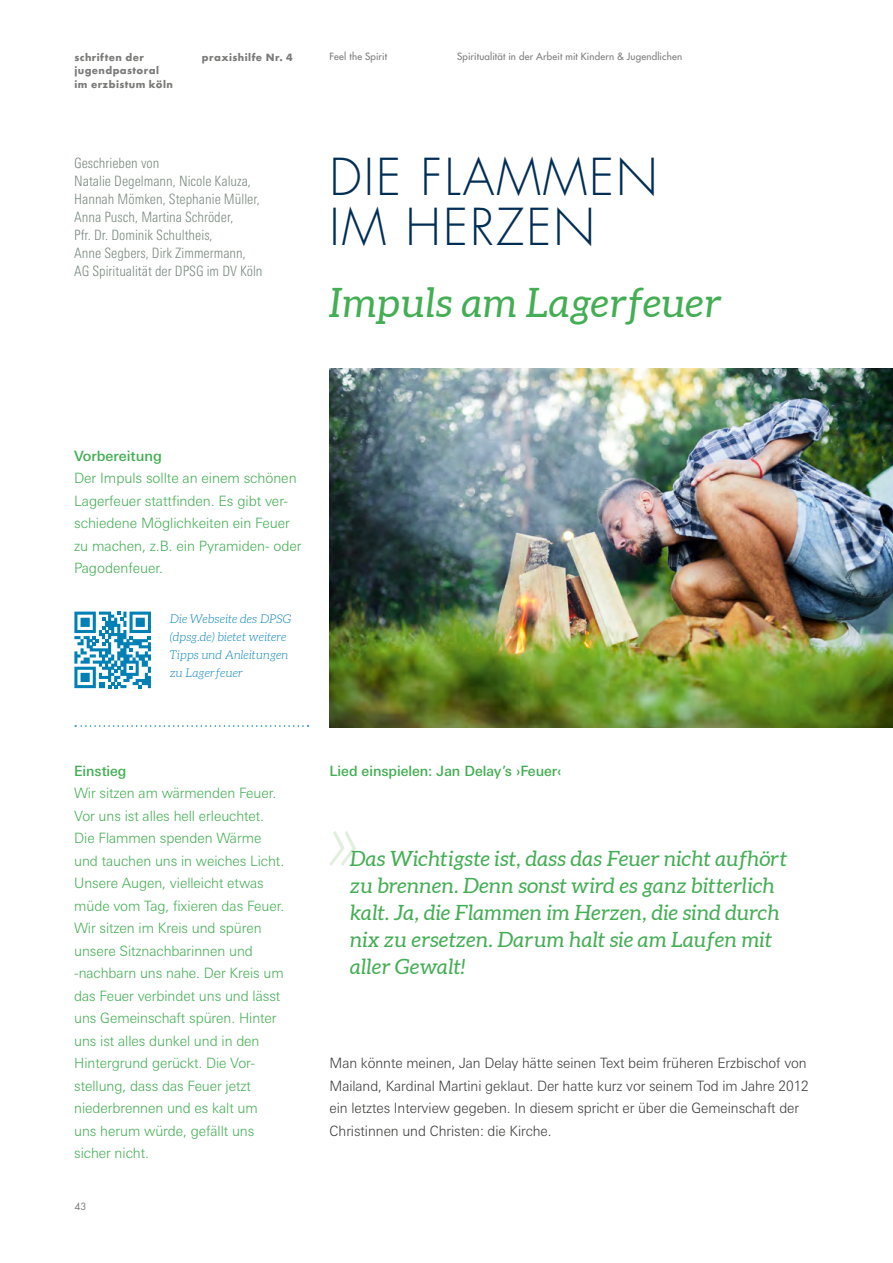
<style>
.page{position:relative;width:893px;height:1263px;background:#fff}
.page>*{position:absolute;margin:0;border:0;box-sizing:border-box;transform-origin:0 0}
.Body{font:300 49.5px/49.5px "Futura";letter-spacing:.04em;color:#002e55}
.Body-2{font:italic 40.5px "Aleo";letter-spacing:.01em;color:#43ae53}
.Zitat{font:italic 21px/27px "Aleo";letter-spacing:.01em;color:#43ae53}
.Body-3{font:300 14.25px/22.5px "Linotype Univers Basic";letter-spacing:-.005em;color:#43ae53}
.Body-4{font:300 14.25px/22.5px "Linotype Univers Basic";letter-spacing:-.005em;color:#3b3b3a;scale:.96 1}
.Body-5{font:300 condensed 14.25px/18px "Linotype Univers";color:#79887f}
.Body-6{font:500 14.25px "Linotype Univers Basic";letter-spacing:-.005em;color:#43ae53}
.Body-7{font:italic 300 12px/18px "Aleo";letter-spacing:.015em;color:#0080b5}
.t1{font:9.75px "Futura";letter-spacing:.02em;color:#7b7b7a}
.t2{font:700 9.75px/13.5px "Futura";letter-spacing:.045em;color:#7b7b7a}
.t3{font:9.75px "Futura";color:#7b7b7a}
</style>
<div class="page">
<img style="left:330px;top:368px;width:563px;height:359px">
<svg style="left:74px;top:612px;width:77px;height:76px"></svg>
<svg style="left:75px;top:725px;width:234px;height:2px"></svg>
<svg style="left:329px;top:831px;width:27px;height:35px"></svg>
<p class="t2" style="left:74px;top:50px;width:100px">schriften der jugendpastoral im erzbistum köln</p>
<p class="t2" style="left:202px;top:50px;width:92px">praxishilfe Nr. 4</p>
<p class="t1" style="left:330px;top:50px;width:59px">Feel the Spirit</p>
<p class="t1" style="left:457px;top:50px;width:226px">Spiritualität in der Arbeit mit Kindern &amp; Jugendlichen</p>
<p class="Body-5" style="left:74px;top:154px;width:190px">Geschrieben von<br>Natalie Degelmann, Nicole Kaluza,<br>Hannah Mömken, Stephanie Müller,<br>Anna Pusch, Martina Schröder,<br>Pfr. Dr. Dominik Schultheis,<br>Anne Segbers, Dirk Zimmermann,<br>AG Spiritualität der DPSG im DV Köln</p>
<p class="Body" style="left:330px;top:153px;width:330px">DIE FLAMMEN<br>IM HERZEN</p>
<p class="Body-2" style="left:330px;top:280px;width:393px">Impuls am Lagerfeuer</p>
<p class="Body-6" style="left:74px;top:447px;width:89px">Vorbereitung</p>
<p class="Body-3" style="left:74px;top:467px;width:229px">Der Impuls sollte an einem schönen<br>Lagerfeuer stattfinden. Es gibt ver&shy;schiedene Möglichkeiten ein Feuer zu machen, z.B. ein Pyramiden- oder<br>Pagodenfeuer.</p>
<p class="Body-7" style="left:170px;top:609px;width:123px">Die Webseite des DPSG (dpsg.de) bietet weitere<br>Tipps und Anleitungen zu Lagerfeuer</p>
<p class="Body-6" style="left:74px;top:762px;width:54px">Einstieg</p>
<p class="Body-3" style="left:74px;top:782px;width:212px">Wir sitzen am wärmenden Feuer.<br>Vor uns ist alles hell erleuchtet.<br>Die Flammen spenden Wärme und tauchen uns in weiches Licht.<br>Unsere Augen, vielleicht etwas müde vom Tag, fixieren das Feuer.<br>Wir sitzen im Kreis und spüren unsere Sitznachbarinnen und -nachbarn uns nahe. Der Kreis um das Feuer verbindet uns und lässt uns Gemeinschaft spüren. Hinter uns ist alles dunkel und in den<br>Hintergrund gerückt. Die Vor&shy;stellung, dass das Feuer jetzt niederbrennen und es kalt um<br>uns herum würde, gefällt uns sicher nicht.</p>
<p class="t3" style="left:74px;top:1200px;width:14px">43</p>
<p class="Body-6" style="left:330px;top:762px;width:233px">Lied einspielen: Jan Delay’s ›Feuer‹</p>
<p class="Zitat" style="left:350px;top:845px;width:438px">Das Wichtigste ist, dass das Feuer nicht aufhört zu brennen. Denn sonst wird es ganz bitterlich kalt. Ja, die Flammen im Herzen, die sind durch nix zu ersetzen. Darum halt sie am Laufen mit aller Gewalt!</p>
<p class="Body-4" style="left:330px;top:1052px;width:501px">Man könnte meinen, Jan Delay hätte seinen Text beim früheren Erzbischof von Mailand, Kardinal Martini geklaut. Der hatte kurz vor seinem Tod im Jahre 2012 ein letztes Interview gegeben. In diesem spricht er über die Gemeinschaft der Christinnen und Christen: die Kirche.</p>
</div>
